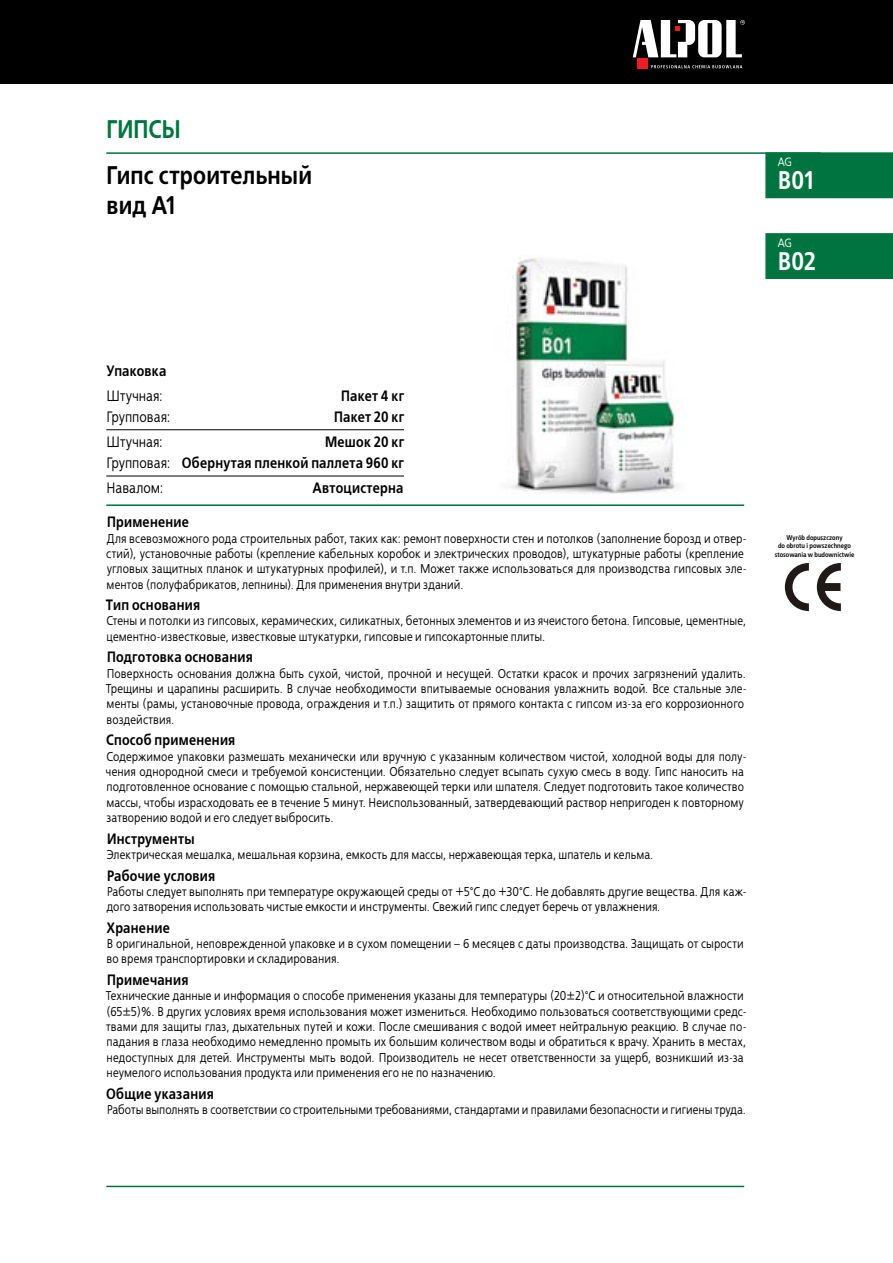
<style>
.page{position:relative;width:893px;height:1263px;background:#fff}
.page>*{position:absolute;margin:0;border:0;box-sizing:border-box;transform-origin:0 0}
.t1{font:700 25.5px "EFN Bureau COT";letter-spacing:.005em;color:#000}
.t2{font:700 25.5px "EFN Bureau COT";letter-spacing:-.005em;color:#fff}
.t3{font:700 25.5px "EFN Bureau COT";letter-spacing:-.005em;color:#007440}
.t4{font:700 15px/21px "EFN Bureau COT";letter-spacing:.015em;color:#000;text-align:right}
.t5{font:15px "EFN Bureau COT";letter-spacing:.01em;color:#000}
.t6{font:12.75px/15.3px "EFN Bureau COT";letter-spacing:.015em;color:#000}
.t7{font:12px "EFN Bureau COT";color:#fff}
.t8{font:700 6.9px/8.2px "EFN Bureau COT";color:#000;text-align:center}
.s1{font-weight:400}
</style>
<div class="page">
<div style="left:0;top:0;width:893px;height:84px;background:#000"></div>
<svg style="left:651px;top:65px;width:91px;height:3px"></svg>
<div style="left:637px;top:58px;width:11px;height:11px;background:#ed1c24"></div>
<svg style="left:633px;top:20px;width:112px;height:37px"></svg>
<div style="left:765px;top:152px;width:128px;height:46px;background:#007440"></div>
<hr style="left:106px;top:504px;width:638px;height:2px;background:#007440">
<hr style="left:106px;top:1186px;width:638px;height:1px;background:#007440">
<img style="left:510px;top:256px;width:176px;height:238px">
<hr style="left:106px;top:152px;width:715px;height:2px;background:#007440">
<hr style="left:106px;top:429px;width:298px;height:1px;background:#000">
<hr style="left:106px;top:476px;width:298px;height:1px;background:#000">
<svg style="left:785px;top:563px;width:56px;height:48px"></svg>
<div style="left:765px;top:233px;width:128px;height:46px;background:#007440"></div>
<h1 class="t3" style="left:106px;top:113px;width:76px">ГИПСЫ</h1>
<p class="t7" style="left:778px;top:155px;width:16px">AG</p>
<h1 class="t1" style="left:106px;top:159px;width:207px">Гипс строительный</h1>
<h1 class="t2" style="left:778px;top:164px;width:37px">B01</h1>
<h1 class="t1" style="left:106px;top:189px;width:70px">вид A1</h1>
<p class="t7" style="left:778px;top:236px;width:16px">AG</p>
<h1 class="t2" style="left:778px;top:245px;width:40px">B02</h1>
<p class="t4" style="left:106px;top:360px;width:62px">Упаковка</p>
<p class="t5" style="left:107px;top:387px;width:58px">Штучная:</p>
<p class="t4" style="left:341px;top:385px;width:64px">Пакет 4 кг</p>
<p class="t5" style="left:107px;top:408px;width:65px">Групповая:</p>
<p class="t4" style="left:334px;top:406px;width:71px">Пакет 20 кг</p>
<p class="t5" style="left:107px;top:433px;width:58px">Штучная:</p>
<p class="t4" style="left:107px;top:431px;width:299px">Мешок 20 кг<br><span class="s1">Групповая:</span> Обернутая пленкой паллета 960 кг</p>
<p class="t5" style="left:107px;top:480px;width:58px">Навалом:</p>
<p class="t4" style="left:313px;top:478px;width:92px">Автоцистерна</p>
<p class="t4" style="left:107px;top:512px;width:84px">Применение</p>
<p class="t6" style="left:106px;top:531px;width:642px">Для всевозможного рода строительных работ, таких как: ремонт поверхности стен и потолков (заполнение борозд и отвер&shy;стий), установочные работы (крепление кабельных коробок и электрических проводов), штукатурные работы (крепление угловых защитных планок и штукатурных профилей), и т.п. Может также использоваться для производства гипсовых эле&shy;ментов (полуфабрикатов, лепнины). Для применения внутри зданий.</p>
<p class="t4" style="left:106px;top:594px;width:96px">Тип основания</p>
<p class="t6" style="left:106px;top:614px;width:641px">Стены и потолки из гипсовых, керамических, силикатных, бетонных элементов и из ячеистого бетона. Гипсовые, цементные, цементно-известковые, известковые штукатурки, гипсовые и гипсокартонные плиты.</p>
<p class="t4" style="left:107px;top:647px;width:147px">Подготовка основания</p>
<p class="t6" style="left:106px;top:666px;width:643px">Поверхность основания должна быть сухой, чистой, прочной и несущей. Остатки красок и прочих загрязнений удалить.<br>Трещины и царапины расширить. В случае необходимости впитываемые основания увлажнить водой. Все стальные эле&shy;менты (рамы, установочные провода, ограждения и т.п.) защитить от прямого контакта с гипсом из-за его коррозионного воздействия.</p>
<p class="t4" style="left:106px;top:730px;width:131px">Способ применения</p>
<p class="t6" style="left:106px;top:749px;width:642px">Содержимое упаковки размешать механически или вручную с указанным количеством чистой, холодной воды для полу&shy;чения однородной смеси и требуемой консистенции. Обязательно следует всыпать сухую смесь в воду. Гипс наносить на подготовленное основание с помощью стальной, нержавеющей терки или шпателя. Следует подготовить такое количество массы, чтобы израсходовать ее в течение 5 минут. Неиспользованный, затвердевающий раствор непригоден к повторному затворению водой и его следует выбросить.</p>
<p class="t4" style="left:107px;top:828px;width:89px">Инструменты</p>
<p class="t6" style="left:107px;top:847px;width:548px">Электрическая мешалка, мешальная корзина, емкость для массы, нержавеющая терка, шпатель и кельма.</p>
<p class="t4" style="left:107px;top:865px;width:110px">Рабочие условия</p>
<p class="t6" style="left:107px;top:884px;width:642px">Работы следует выполнять при температуре окружающей среды от +5°C до +30°C. Не добавлять другие вещества. Для каж&shy;дого затворения использовать чистые емкости и инструменты. Свежий гипс следует беречь от увлажнения.</p>
<p class="t4" style="left:106px;top:917px;width:65px">Хранение</p>
<p class="t6" style="left:107px;top:936px;width:638px">В оригинальной, неповрежденной упаковке и в сухом помещении – 6 месяцев с даты производства. Защищать от сырости во время транспортировки и складирования.</p>
<p class="t4" style="left:107px;top:969px;width:83px">Примечания</p>
<p class="t6" style="left:106px;top:989px;width:643px">Технические данные и информация о способе применения указаны для температуры (20±2)°C и относительной влажности (65±5)%. В других условиях время использования может измениться. Необходимо пользоваться соответствующими средс&shy;твами для защиты глаз, дыхательных путей и кожи. После смешивания с водой имеет нейтральную реакцию. В случае по&shy;падания в глаза необходимо немедленно промыть их большим количеством воды и обратиться к врачу. Хранить в местах, недоступных для детей. Инструменты мыть водой. Производитель не несет ответственности за ущерб, возникший из-за неумелого использования продукта или применения его не по назначению.</p>
<p class="t4" style="left:106px;top:1083px;width:109px">Общие указания</p>
<p class="t6" style="left:107px;top:1102px;width:640px">Работы выполнять в соответствии со строительными требованиями, стандартами и правилами безопасности и гигиены труда.</p>
<p class="t8" style="left:775px;top:533px;width:81px">Wyrób dopuszczony<br>do obrotu i powszechnego stosowania w budownictwie</p>
</div>
